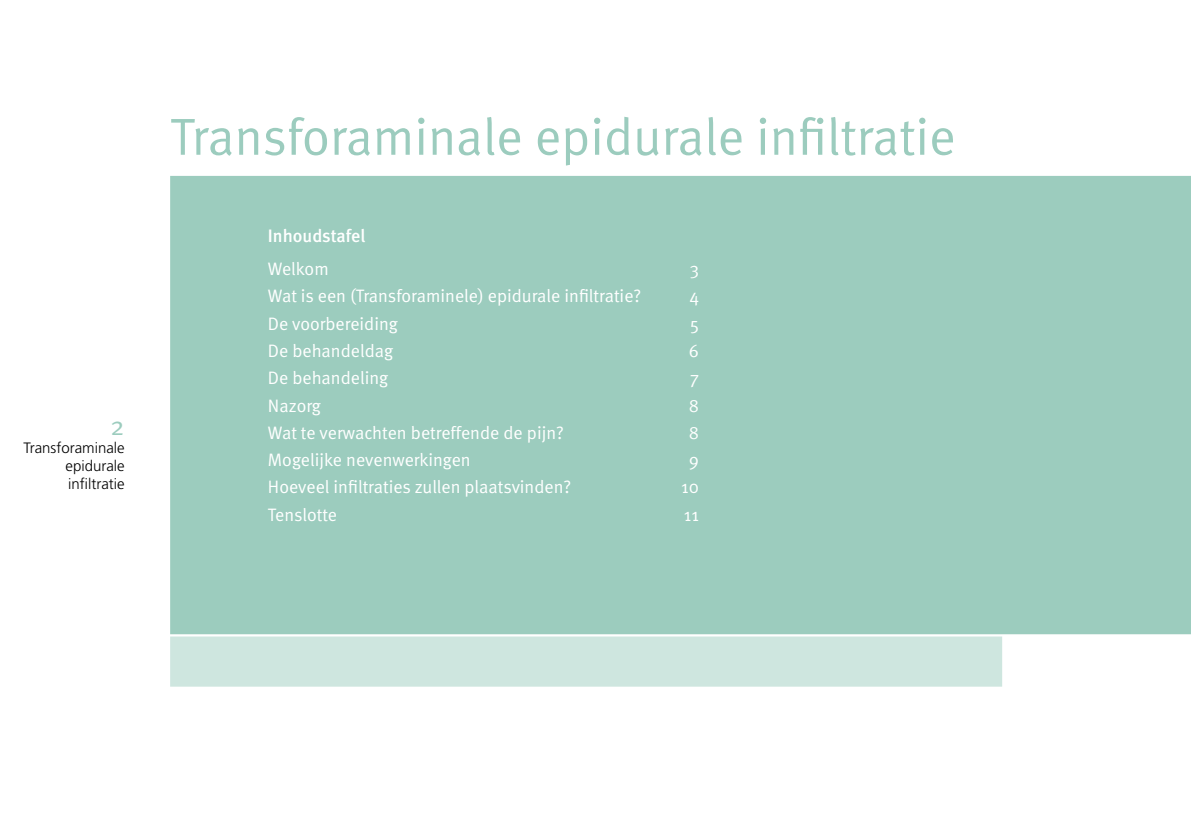
<style>
.page{position:relative;width:1191px;height:840px;background:#fff}
.page>*{position:absolute;margin:0;border:0;box-sizing:border-box;transform-origin:0 0}
.t1{font:52px "Meta Normal";color:#9cccbe}
.t2{font:18px "Meta Normal";color:#fff}
.t3{font:500 18px "Meta";color:#fff}
.t4{font:300 15px/18px "Frutiger";color:#000;text-align:justify}
</style>
<div class="page">
<div style="left:171px;top:635px;width:830px;height:50px;background:#cee6df"></div>
<div style="left:170px;top:634px;width:832px;height:52px;border:2px solid #cee6df"></div>
<div style="left:171px;top:177px;width:1019px;height:456px;background:#9cccbe"></div>
<hr style="left:147px;top:634px;width:1044px;height:2px;background:#fff">
<p class="t4" style="left:66px;top:439px;width:61px;text-indent:-42px">Transforaminale epidurale infiltratie</p>
<h1 class="t1" style="left:170px;top:106px;width:787px">Transforaminale epidurale infiltratie</h1>
<p class="t3" style="left:268px;top:225px;width:99px">Inhoudstafel</p>
<p class="t2" style="left:268px;top:258px;width:62px">Welkom</p>
<p class="t2" style="left:689px;top:258px;width:11px">3</p>
<p class="t2" style="left:268px;top:285px;width:375px">Wat is een (Transforaminele) epidurale infiltratie?</p>
<p class="t2" style="left:689px;top:285px;width:11px">4</p>
<p class="t2" style="left:268px;top:313px;width:131px">De voorbereiding</p>
<p class="t2" style="left:690px;top:313px;width:10px">5</p>
<p class="t2" style="left:268px;top:340px;width:127px">De behandeldag</p>
<p class="t2" style="left:689px;top:340px;width:12px">6</p>
<p class="t2" style="left:268px;top:367px;width:122px">De behandeling</p>
<p class="t2" style="left:690px;top:367px;width:10px">7</p>
<p class="t2" style="left:268px;top:394px;width:55px">Nazorg</p>
<p class="t2" style="left:689px;top:394px;width:12px">8</p>
<p class="t2" style="left:268px;top:422px;width:297px">Wat te verwachten betreffende de pijn?</p>
<p class="t2" style="left:689px;top:422px;width:12px">8</p>
<p class="t2" style="left:268px;top:449px;width:204px">Mogelijke nevenwerkingen</p>
<p class="t2" style="left:689px;top:449px;width:12px">9</p>
<p class="t2" style="left:268px;top:476px;width:305px">Hoeveel infiltraties zullen plaatsvinden?</p>
<p class="t2" style="left:681px;top:476px;width:19px">10</p>
<p class="t2" style="left:268px;top:504px;width:71px">Tenslotte</p>
<p class="t2" style="left:683px;top:504px;width:17px">11</p>
</div>
